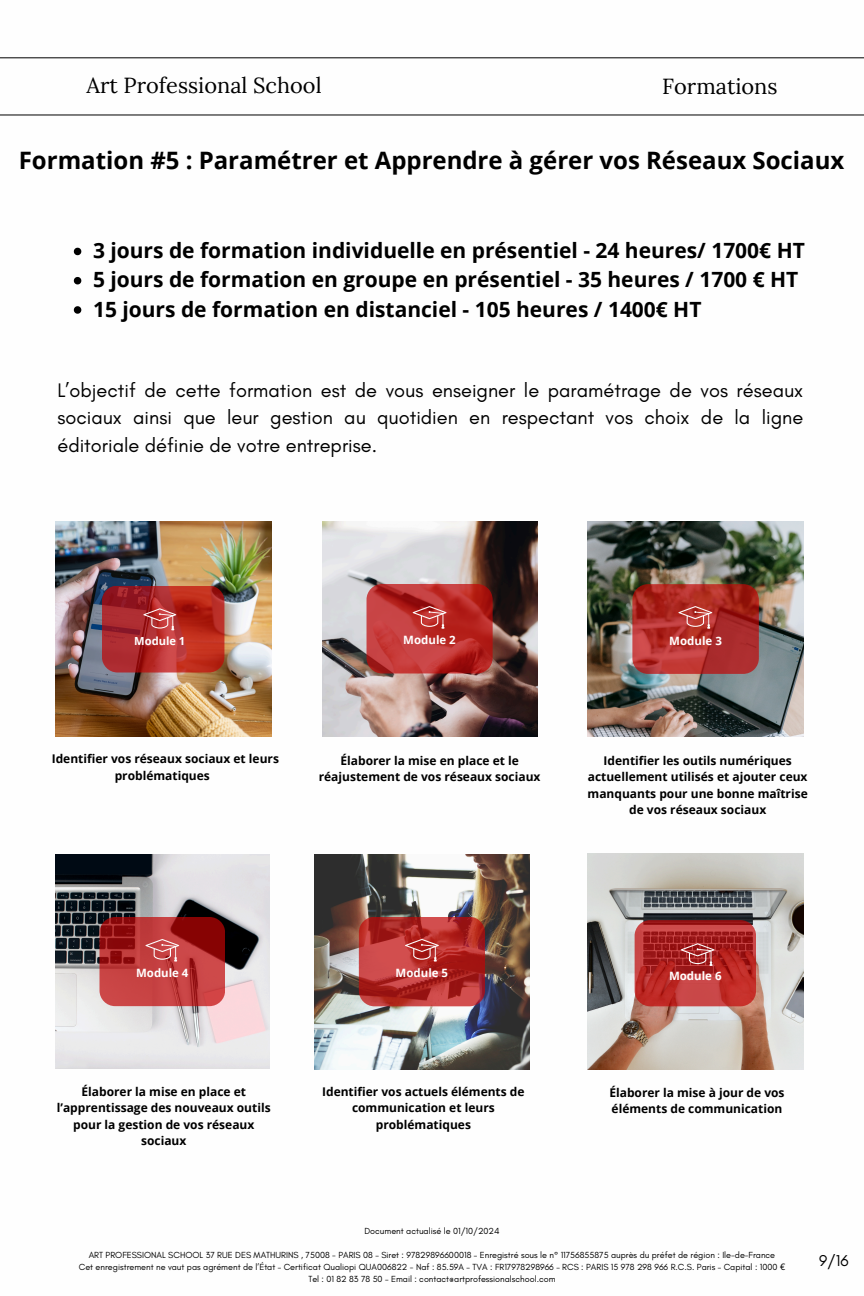
<style>
.page{position:relative;width:864px;height:1296px;background:#fff}
.page>*{position:absolute;margin:0;border:0;box-sizing:border-box;transform-origin:0 0}
.t1{font:700 24px "Open Sans";color:#000}
.t2{font:21.8px "Lora";color:#000}
.t3{font:700 21px "Open Sans";color:#000}
.t4{font:20px/27.8px "Glacial Indifference";color:#000;text-align:justify}
.t5{font:16px "Glacial Indifference";color:#000}
.t6{font:700 12px/16.5px "Open Sans";color:#000;text-align:center}
.t7{font:700 11.5px "Open Sans";color:#fff}
.t8{font:700 11.4px "Open Sans";color:#fff}
.t9{font:700 11.1px "Open Sans";color:#fff}
.t10{font:9px "Glacial Indifference";color:#000}
.s1{font-family:"Noto Sans"}
</style>
<div class="page">
<hr style="left:0;top:115px;width:864px;height:1px;background:#000">
<hr style="left:0;top:57px;width:864px;height:1px;background:#000">
<img style="left:55px;top:521px;width:216px;height:216px">
<svg style="left:102px;top:586px;width:122px;height:87px;background:#b02a26"></svg>
<svg style="left:143px;top:608px;width:33px;height:22px"></svg>
<img style="left:322px;top:521px;width:215px;height:215px">
<svg style="left:367px;top:584px;width:126px;height:90px;background:#ba302e"></svg>
<svg style="left:413px;top:606px;width:33px;height:23px"></svg>
<img style="left:588px;top:521px;width:215px;height:216px">
<svg style="left:632px;top:584px;width:127px;height:90px;background:#af312d"></svg>
<img style="left:55px;top:854px;width:214px;height:215px">
<svg style="left:100px;top:917px;width:125px;height:89px;background:#b43031"></svg>
<svg style="left:146px;top:939px;width:33px;height:22px"></svg>
<img style="left:314px;top:854px;width:216px;height:215px">
<svg style="left:359px;top:917px;width:126px;height:89px;background:#b6302e"></svg>
<svg style="left:405px;top:939px;width:34px;height:22px"></svg>
<img style="left:587px;top:853px;width:216px;height:216px">
<svg style="left:635px;top:920px;width:121px;height:86px;background:#b5302f"></svg>
<svg style="left:74px;top:248px;width:7px;height:7px"></svg>
<svg style="left:74px;top:277px;width:7px;height:7px"></svg>
<svg style="left:74px;top:306px;width:7px;height:8px"></svg>
<h2 class="t2" style="left:86px;top:71px;width:237px">Art Professional School</h2>
<h2 class="t2" style="left:662px;top:72px;width:117px">Formations</h2>
<h5 class="t1" style="left:19px;top:143px;width:827px">Formation #5 : Paramétrer et Apprendre à gérer vos Réseaux Sociaux</h5>
<p class="t3" style="left:93px;top:236px;width:713px">3 jours de formation individuelle en présentiel - 24 heures/ 1700€ HT</p>
<p class="t3" style="left:93px;top:265px;width:707px">5 jours de formation en groupe en présentiel - 35 heures / 1700 € HT</p>
<h5 class="t3" style="left:93px;top:294px;width:610px">15 jours de formation en distanciel - 105 heures / 1400€ HT</h5>
<h5 class="t4" style="left:57px;top:376px;width:747px">L’objectif de cette formation est de vous enseigner le paramétrage de vos réseaux sociaux ainsi que leur gestion au quotidien en respectant vos choix de la ligne éditoriale définie de votre entreprise.</h5>
<h5 class="t9" style="left:134px;top:634px;width:52px">Module 1</h5>
<h5 class="t7" style="left:403px;top:632px;width:54px">Module 2</h5>
<p class="t7" style="left:669px;top:632px;width:54px">Module 3</p>
<p class="t6" style="left:52px;top:751px;width:229px">Identifier vos réseaux sociaux et leurs problématiques</p>
<p class="t6" style="left:319px;top:752px;width:223px">Élaborer la mise en place et le réajustement de vos réseaux sociaux</p>
<h5 class="t6" style="left:588px;top:752px;width:222px">Identifier les outils numériques actuellement utilisés et ajouter ceux manquants pour une bonne maîtrise de vos réseaux sociaux</h5>
<p class="t8" style="left:136px;top:965px;width:54px">Module 4</p>
<h5 class="t7" style="left:396px;top:965px;width:54px">Module 5</h5>
<h5 class="t7" style="left:669px;top:968px;width:54px">Module 6</h5>
<h5 class="t6" style="left:57px;top:1083px;width:215px">Élaborer la mise en place et l’apprentissage des nouveaux outils pour la gestion de vos réseaux sociaux</h5>
<p class="t6" style="left:322px;top:1083px;width:204px">Identifier vos actuels éléments de communication et leurs problématiques</p>
<p class="t6" style="left:609px;top:1084px;width:177px;text-align:left">Élaborer la mise à jour de vos éléments de communication</p>
<h1 class="t10" style="left:364px;top:1225px;width:137px">Document actualisé le 01/10/2024</h1>
<p class="t10" style="left:89px;top:1249px;width:688px">ART PROFESSIONAL SCHOOL 37 RUE DES MATHURINS , 75008 - PARIS 08 – Siret : 97829896600018 – Enregistré sous le n° 11756855875 auprès du préfet de région : Ile-de-France</p>
<p class="t10" style="left:79px;top:1261px;width:708px">Cet enregistrement ne vaut pas agrément de l’État – Certificat Qualiopi QUA006822 - Naf : 85.59A – TVA : FR17978298966 – RCS : PARIS 15 978 298 966 R.C.S. Paris – Capital : 1000 <span class="s1">€</span></p>
<p class="t10" style="left:308px;top:1273px;width:249px">Tel : 01 82 83 78 50 – Email : contact@artprofessionalschool.com</p>
<h3 class="t5" style="left:819px;top:1251px;width:31px">9/16</h3>
</div>
